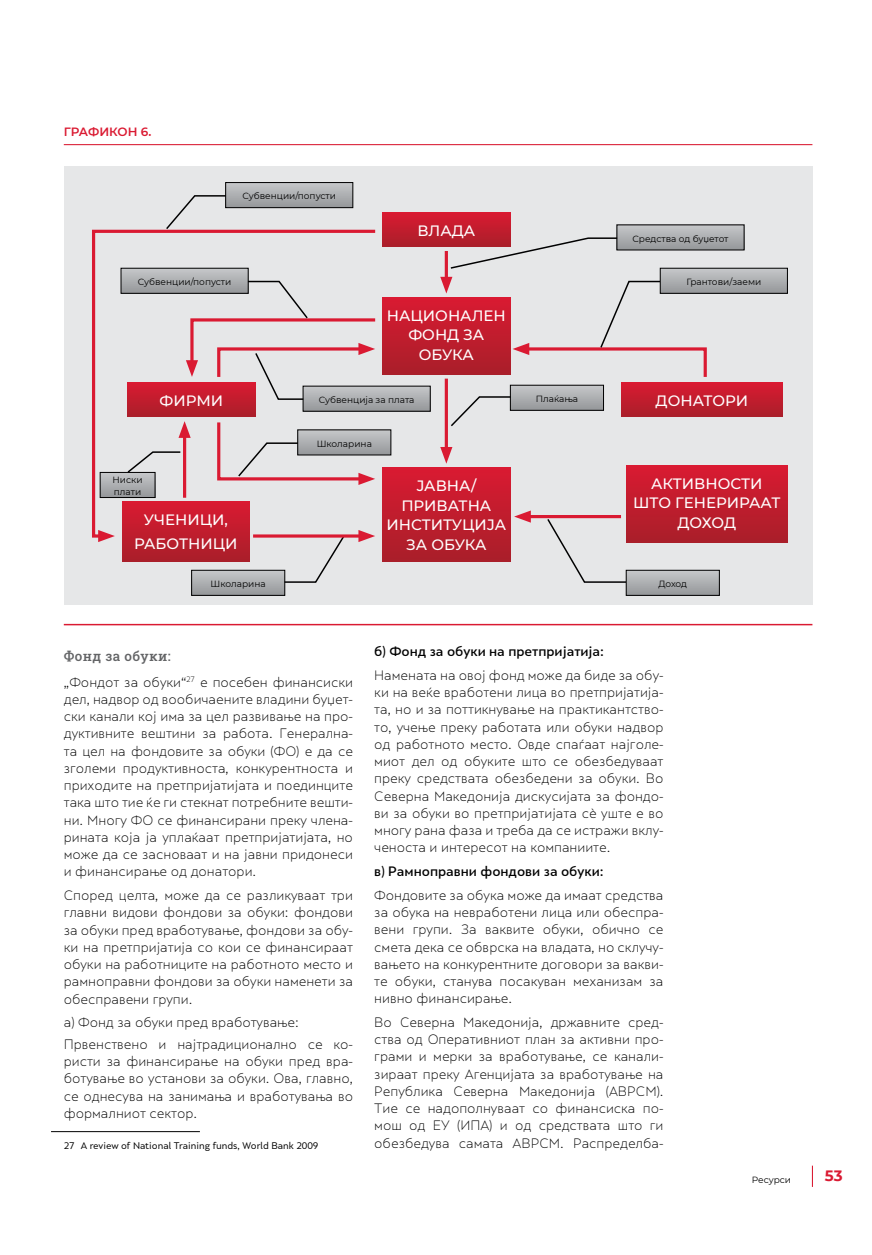
<style>
.page{position:relative;width:872px;height:1255px;background:#fff}
.page>*{position:absolute;margin:0;border:0;box-sizing:border-box;transform-origin:0 0}
.t1{font:500 15px/19.5px "Montserrat";color:#fff;text-align:center}
.t2{font:700 15px "Montserrat";color:#da1a32}
.t3{font:500 13.5px "Roboto Slab";letter-spacing:.03em;color:#636466}
.t4{font:300 12.75px/17.2px "Skola Sans";letter-spacing:-.005em;color:#000;text-align:justify}
.t5{font:500 12.75px "Skola Sans";letter-spacing:-.005em;color:#000}
.t6{font:600 12px "Montserrat";color:#da1a32}
.t7{font:9px/12px "Montserrat";color:#000}
.t8{font:9px "Skola Sans";letter-spacing:-.005em;color:#000}
</style>
<div class="page">
<svg style="left:812px;top:1165px;width:1px;height:21px"></svg>
<div style="left:64px;top:166px;width:748px;height:438px;background:#e6e7e8"></div>
<hr style="left:51px;top:1131px;width:149px;height:1px;background:#000">
<hr style="left:64px;top:144px;width:748px;height:1px;background:#da1a32">
<hr style="left:64px;top:624px;width:748px;height:1px;background:#da1a32">
<div style="left:382px;top:213px;width:128px;height:34px;background:linear-gradient(to bottom,#d81b31,#ab1e2a)"></div>
<div style="left:621px;top:383px;width:161px;height:34px;background:linear-gradient(to bottom,#d91b32,#ab1e2a)"></div>
<div style="left:122px;top:502px;width:128px;height:59px;background:#b21e2b"></div>
<div style="left:382px;top:298px;width:128px;height:76px;background:linear-gradient(to bottom,#d91b31,#a91f2a)"></div>
<div style="left:626px;top:465px;width:161px;height:77px;background:linear-gradient(to bottom,#da1a31,#a91f2a)"></div>
<svg style="left:628px;top:572px;width:89px;height:21px;background:#adafb2"></svg>
<div style="left:626px;top:570px;width:93px;height:25px;border:1px solid #000"></div>
<svg style="left:512px;top:387px;width:90px;height:21px;background:#adafb2"></svg>
<div style="left:510px;top:385px;width:94px;height:25px;border:1px solid #000"></div>
<svg style="left:193px;top:572px;width:90px;height:21px;background:#adafb2"></svg>
<div style="left:191px;top:570px;width:94px;height:25px;border:1px solid #000"></div>
<svg style="left:378px;top:431px;width:11px;height:22px"></svg>
<svg style="left:227px;top:184px;width:124px;height:22px;background:#adafb1"></svg>
<div style="left:225px;top:182px;width:128px;height:26px;border:1px solid #000"></div>
<svg style="left:378px;top:388px;width:50px;height:21px"></svg>
<svg style="left:662px;top:270px;width:123px;height:21px;background:#b0b2b4"></svg>
<div style="left:660px;top:268px;width:127px;height:25px;border:1px solid #000"></div>
<svg style="left:618px;top:227px;width:124px;height:21px;background:#adafb1"></svg>
<hr style="left:445px;top:251px;width:3px;height:32px;background:#da1a32">
<svg style="left:440px;top:277px;width:12px;height:16px"></svg>
<hr style="left:445px;top:378px;width:3px;height:75px;background:#da1a32">
<svg style="left:440px;top:447px;width:12px;height:16px"></svg>
<hr style="left:525px;top:515px;width:96px;height:3px;background:#da1a32">
<svg style="left:514px;top:510px;width:17px;height:12px"></svg>
<svg style="left:92px;top:229px;width:286px;height:309px"></svg>
<svg style="left:98px;top:530px;width:17px;height:12px"></svg>
<hr style="left:183px;top:432px;width:3px;height:65px;background:#da1a32">
<svg style="left:178px;top:421px;width:13px;height:17px"></svg>
<div style="left:382px;top:468px;width:128px;height:93px;background:linear-gradient(to bottom,#d91a31,#a91f2a)"></div>
<svg style="left:546px;top:517px;width:81px;height:66px"></svg>
<svg style="left:283px;top:537px;width:63px;height:46px"></svg>
<svg style="left:513px;top:280px;width:195px;height:97px"></svg>
<svg style="left:449px;top:237px;width:169px;height:32px"></svg>
<svg style="left:451px;top:395px;width:61px;height:32px"></svg>
<svg style="left:126px;top:450px;width:56px;height:24px"></svg>
<svg style="left:215px;top:419px;width:160px;height:66px"></svg>
<svg style="left:186px;top:280px;width:192px;height:120px"></svg>
<svg style="left:165px;top:194px;width:62px;height:37px"></svg>
<hr style="left:253px;top:534px;width:111px;height:3px;background:#da1a32">
<svg style="left:358px;top:530px;width:17px;height:12px"></svg>
<p class="t6" style="left:64px;top:123px;width:89px">Графикон 6.</p>
<p class="t7" style="left:242px;top:190px;width:95px">Субвенции/попусти</p>
<p class="t7" style="left:138px;top:275px;width:95px">Субвенции/попусти</p>
<p class="t1" style="left:417px;top:220px;width:59px">ВЛАДА</p>
<p class="t1" style="left:387px;top:305px;width:121px">НАЦИОНАЛЕН<br>ФОНД ЗА<br>ОБУКА</p>
<p class="t7" style="left:632px;top:232px;width:97px">Средства од буџетот</p>
<p class="t7" style="left:686px;top:275px;width:76px">Грантови/заеми</p>
<p class="t1" style="left:160px;top:390px;width:65px">ФИРМИ</p>
<p class="t1" style="left:655px;top:390px;width:94px">ДОНАТОРИ</p>
<p class="t7" style="left:535px;top:392px;width:44px">Плаќања</p>
<p class="t7" style="left:319px;top:393px;width:97px">Субвенција за плата</p>
<p class="t7" style="left:113px;top:474px;width:32px">Ниски плати</p>
<p class="t1" style="left:134px;top:507px;width:105px;line-height:23.7px">УЧЕНИЦИ,<br>РАБОТНИЦИ</p>
<p class="t7" style="left:210px;top:577px;width:57px">Школарина</p>
<p class="t7" style="left:317px;top:437px;width:57px">Школарина</p>
<p class="t1" style="left:386px;top:475px;width:121px">ЈАВНА/<br>ПРИВАТНА<br>ИНСТИТУЦИЈА<br>ЗА ОБУКА</p>
<p class="t1" style="left:633px;top:473px;width:149px">АКТИВНОСТИ<br>ШТО ГЕНЕРИРААТ<br>ДОХОД</p>
<p class="t7" style="left:658px;top:577px;width:30px">Доход</p>
<p class="t3" style="left:64px;top:646px;width:108px">Фонд за обуки:</p>
<p class="t4" style="left:64px;top:673px;width:291px">„Фондот за обуки“<sup>27</sup> е посебен финансиски дел, надвор од вообичаените владини буџет&shy;ски канали кој има за цел развивање на про&shy;дуктивните вештини за работа. Генерална&shy;та цел на фондовите за обуки (ФО) е да се зголеми продуктивноста, конкурентноста и приходите на претпријатијата и поединците така што тие ќе ги стекнат потребните вешти&shy;ни. Многу ФО се финансирани преку члена&shy;рината која ја уплаќаат претпријатијата, но може да се засноваат и на јавни придонеси и финансирање од донатори.</p>
<p class="t4" style="left:64px;top:886px;width:291px">Според целта, може да се разликуваат три главни видови фондови за обуки: фондови за обуки пред вработување, фондови за обу&shy;ки на претпријатија со кои се финансираат обуки на работниците на работното место и рамноправни фондови за обуки наменети за обесправени групи.</p>
<p class="t4" style="left:64px;top:1011px;width:291px;line-height:21.5px">a) Фонд за обуки пред вработување:<br>Првенствено и најтрадиционално се ко-</p>
<p class="t4" style="left:64px;top:1052px;width:291px">ристи за финансирање на обуки пред вра&shy;ботување во установи за обуки. Ова, главно, се однесува на занимања и вработувања во формалниот сектор.</p>
<p class="t8" style="left:64px;top:1139px;width:256px">27 A review of National Training funds, World Bank 2009</p>
<p class="t5" style="left:374px;top:643px;width:231px">б) Фонд за обуки на претпријатија:</p>
<p class="t4" style="left:374px;top:666px;width:291px">Намената на овој фонд може да биде за обу&shy;ки на веќе вработени лица во претпријатија&shy;та, но и за поттикнување на практикантство&shy;то, учење преку работата или обуки надвор од работното место. Овде спаѓаат најголе&shy;миот дел од обуките што се обезбедуваат преку средствата обезбедени за обуки. Во Северна Македонија дискусијата за фондо&shy;ви за обуки во претпријатијата сѐ уште е во многу рана фаза и треба да се истражи вклу&shy;ченоста и интересот на компаниите.</p>
<p class="t5" style="left:374px;top:863px;width:231px">в) Рамноправни фондови за обуки:</p>
<p class="t4" style="left:374px;top:886px;width:291px">Фондовите за обука може да имаат средства за обука на невработени лица или обеспра&shy;вени групи. За ваквите обуки, обично се смета дека се обврска на владата, но склучу&shy;вањето на конкурентните договори за вакви&shy;те обуки, станува посакуван механизам за нивно финансирање.</p>
<p class="t4" style="left:374px;top:1013px;width:291px">Во Северна Македонија, државните сред&shy;ства од Оперативниот план за активни про&shy;грами и мерки за вработување, се канали&shy;зираат преку Агенцијата за вработување на Република Северна Македонија (АВРСМ).<br>Тие се надополнуваат со финансиска по&shy;мош од ЕУ (ИПА) и од средствата што ги обезбедува самата АВРСМ. Распределба-</p>
<p class="t7" style="left:752px;top:1173px;width:41px">Ресурси</p>
<p class="t2" style="left:825px;top:1165px;width:19px">53</p>
</div>
